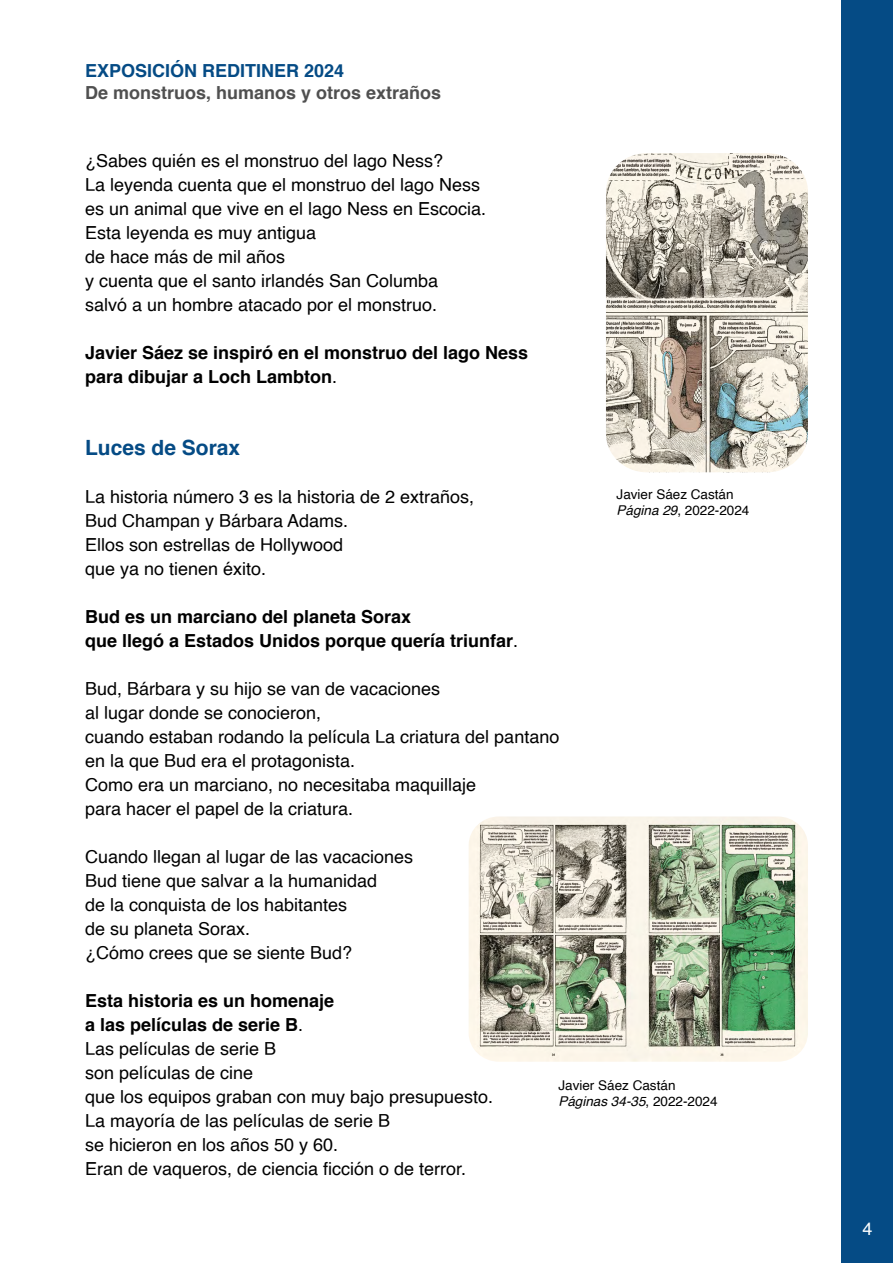
<style>
.page{position:relative;width:893px;height:1263px;background:#fff}
.page>*{position:absolute;margin:0;border:0;box-sizing:border-box;transform-origin:0 0}
.t1{font:700 21px "Helvetica";color:#054b85}
.t2{font:18px "Helvetica";color:#000}
.t3{font:700 18px "Helvetica";color:#000}
.t4{font:700 18px "Helvetica";color:#505050}
.t5{font:700 18px "Helvetica";color:#054b85}
.t6{font:18px "Helvetica";color:#fff}
.t7{font:13.5px "Helvetica";color:#000}
.t8{font:italic 13.5px "Helvetica";color:#000}
.s1{font-weight:400}
.s2{font-style:italic}
.s3{font-style:normal}
</style>
<div class="page">
<div style="left:842px;top:0;width:51px;height:1263px;background:#054b85"></div>
<img style="left:606px;top:153px;width:202px;height:319px">
<img style="left:469px;top:816px;width:339px;height:246px">
<p class="t5" style="left:85px;top:56px;width:261px">EXPOSICIÓN REDITINER 2024</p>
<p class="t4" style="left:85px;top:78px;width:358px">De monstruos, humanos y otros extraños</p>
<p class="t2" style="left:85px;top:146px;width:360px">¿Sabes quién es el monstruo del lago Ness?</p>
<p class="t2" style="left:85px;top:170px;width:397px">La leyenda cuenta que el monstruo del lago Ness</p>
<p class="t2" style="left:85px;top:194px;width:403px">es un animal que vive en el lago Ness en Escocia.</p>
<p class="t2" style="left:85px;top:218px;width:233px">Esta leyenda es muy antigua</p>
<p class="t2" style="left:85px;top:242px;width:202px">de hace más de mil años</p>
<p class="t2" style="left:85px;top:266px;width:355px">y cuenta que el santo irlandés San Columba</p>
<p class="t2" style="left:85px;top:290px;width:354px">salvó a un hombre atacado por el monstruo.</p>
<p class="t3" style="left:85px;top:338px;width:445px">Javier Sáez se inspiró en el monstruo del lago Ness</p>
<p class="t3" style="left:85px;top:362px;width:254px">para dibujar a Loch Lambton<span class="s1">.</span></p>
<p class="t1" style="left:85px;top:430px;width:157px">Luces de Sorax</p>
<p class="t2" style="left:85px;top:482px;width:391px">La historia número 3 es la historia de 2 extraños,</p>
<p class="t2" style="left:85px;top:506px;width:265px">Bud Champan y Bárbara Adams.</p>
<p class="t2" style="left:85px;top:530px;width:260px">Ellos son estrellas de Hollywood</p>
<p class="t2" style="left:85px;top:554px;width:183px">que ya no tienen éxito.</p>
<p class="t3" style="left:85px;top:602px;width:328px">Bud es un marciano del planeta Sorax</p>
<p class="t3" style="left:85px;top:626px;width:435px">que llegó a Estados Unidos porque quería triunfar<span class="s1">.</span></p>
<p class="t2" style="left:85px;top:674px;width:357px">Bud, Bárbara y su hijo se van de vacaciones</p>
<p class="t2" style="left:85px;top:698px;width:238px">al lugar donde se conocieron,</p>
<p class="t2" style="left:85px;top:722px;width:476px">cuando estaban rodando la película La criatura del pantano</p>
<p class="t2" style="left:85px;top:746px;width:272px">en la que Bud era el protagonista.</p>
<p class="t2" style="left:85px;top:770px;width:393px">Como era un marciano, no necesitaba maquillaje</p>
<p class="t2" style="left:85px;top:794px;width:270px">para hacer el papel de la criatura.</p>
<p class="t2" style="left:85px;top:842px;width:330px">Cuando llegan al lugar de las vacaciones</p>
<p class="t2" style="left:85px;top:866px;width:294px">Bud tiene que salvar a la humanidad</p>
<p class="t2" style="left:85px;top:890px;width:264px">de la conquista de los habitantes</p>
<p class="t2" style="left:85px;top:914px;width:167px">de su planeta Sorax.</p>
<p class="t2" style="left:85px;top:938px;width:269px">¿Cómo crees que se siente Bud?</p>
<p class="t3" style="left:85px;top:986px;width:251px">Esta historia es un homenaje</p>
<p class="t3" style="left:85px;top:1010px;width:220px">a las películas de serie B<span class="s1">.</span></p>
<p class="t2" style="left:85px;top:1034px;width:193px">Las películas de serie B</p>
<p class="t2" style="left:85px;top:1058px;width:170px">son películas de cine</p>
<p class="t2" style="left:85px;top:1082px;width:410px">que los equipos graban con muy bajo presupuesto.</p>
<p class="t2" style="left:85px;top:1106px;width:307px">La mayoría de las películas de serie B</p>
<p class="t2" style="left:85px;top:1130px;width:255px">se hicieron en los años 50 y 60.</p>
<p class="t2" style="left:85px;top:1154px;width:383px">Eran de vaqueros, de ciencia ficción o de terror.</p>
<p class="t7" style="left:617px;top:484px;width:119px">Javier Sáez Castán</p>
<p class="t7" style="left:617px;top:500px;width:134px"><span class="s2">Página 29</span>, 2022-2024</p>
<p class="t7" style="left:558px;top:1075px;width:119px">Javier Sáez Castán</p>
<p class="t8" style="left:558px;top:1091px;width:161px">Páginas 34-35<span class="s3">, 2022-2024</span></p>
<p class="t6" style="left:862px;top:1215px;width:12px">4</p>
</div>
